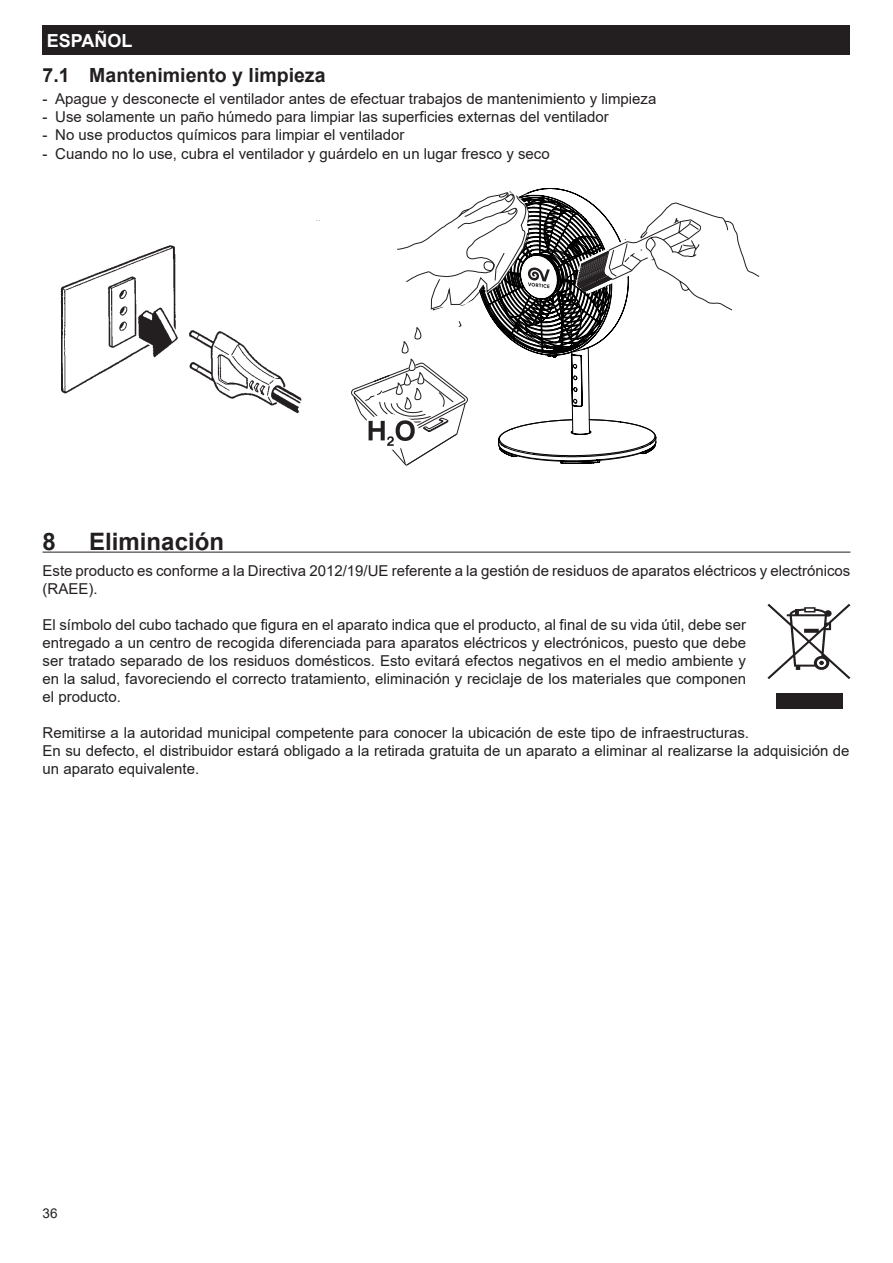
<style>
.page{position:relative;width:893px;height:1263px;background:#fff}
.page>*{position:absolute;margin:0;border:0;box-sizing:border-box;transform-origin:0 0}
.t1{font:700 24px "Arial";color:#231f20}
.t2{font:700 19.5px "Arial";color:#231f20}
.t3{font:700 18px "Arial";color:#fff}
.Testo{font:15px/18px "Arial";color:#231f20}
.t4{font:13.5px "Arial";color:#231f20}
</style>
<div class="page">
<div style="left:43px;top:26px;width:807px;height:29px;background:#231f20"></div>
<hr style="left:43px;top:552px;width:807px;height:1px;background:#231f20">
<div style="left:776px;top:694px;width:66px;height:15px;background:#231f20"></div>
<svg style="left:767px;top:604px;width:83px;height:75px"></svg>
<svg style="left:351px;top:188px;width:408px;height:277px"></svg>
<img style="left:60px;top:245px;width:242px;height:169px">
<p class="t3" style="left:47px;top:28px;width:87px">ESPAÑOL</p>
<p class="t2" style="left:43px;top:62px;width:284px">7.1 Mantenimiento y limpieza</p>
<p class="Testo" style="left:43px;top:90px;width:615px">- Apague y desconecte el ventilador antes de efectuar trabajos de mantenimiento y limpieza</p>
<p class="Testo" style="left:43px;top:108px;width:568px">- Use solamente un paño húmedo para limpiar las superficies externas del ventilador</p>
<p class="Testo" style="left:43px;top:126px;width:364px">- No use productos químicos para limpiar el ventilador</p>
<p class="Testo" style="left:43px;top:144px;width:509px">- Cuando no lo use, cubra el ventilador y guárdelo en un lugar fresco y seco</p>
<p class="t1" style="left:43px;top:524px;width:15px">8</p>
<p class="t1" style="left:89px;top:524px;width:136px">Eliminación</p>
<p class="Testo" style="left:43px;top:562px;width:809px">Este producto es conforme a la Directiva 2012/19/UE referente a la gestión de residuos de aparatos eléctricos y electrónicos (RAEE).</p>
<p class="Testo" style="left:43px;top:616px;width:705px;text-align:justify">El símbolo del cubo tachado que figura en el aparato indica que el producto, al final de su vida útil, debe ser entregado a un centro de recogida diferenciada para aparatos eléctricos y electrónicos, puesto que debe ser tratado separado de los residuos domésticos. Esto evitará efectos negativos en el medio ambiente y en la salud, favoreciendo el correcto tratamiento, eliminación y reciclaje de los materiales que componen el producto.</p>
<p class="Testo" style="left:43px;top:724px;width:809px">Remitirse a la autoridad municipal competente para conocer la ubicación de este tipo de infraestructuras.<br>En su defecto, el distribuidor estará obligado a la retirada gratuita de un aparato a eliminar al realizarse la adquisición de un aparato equivalente.</p>
<p class="t4" style="left:43px;top:1203px;width:17px">36</p>
</div>
